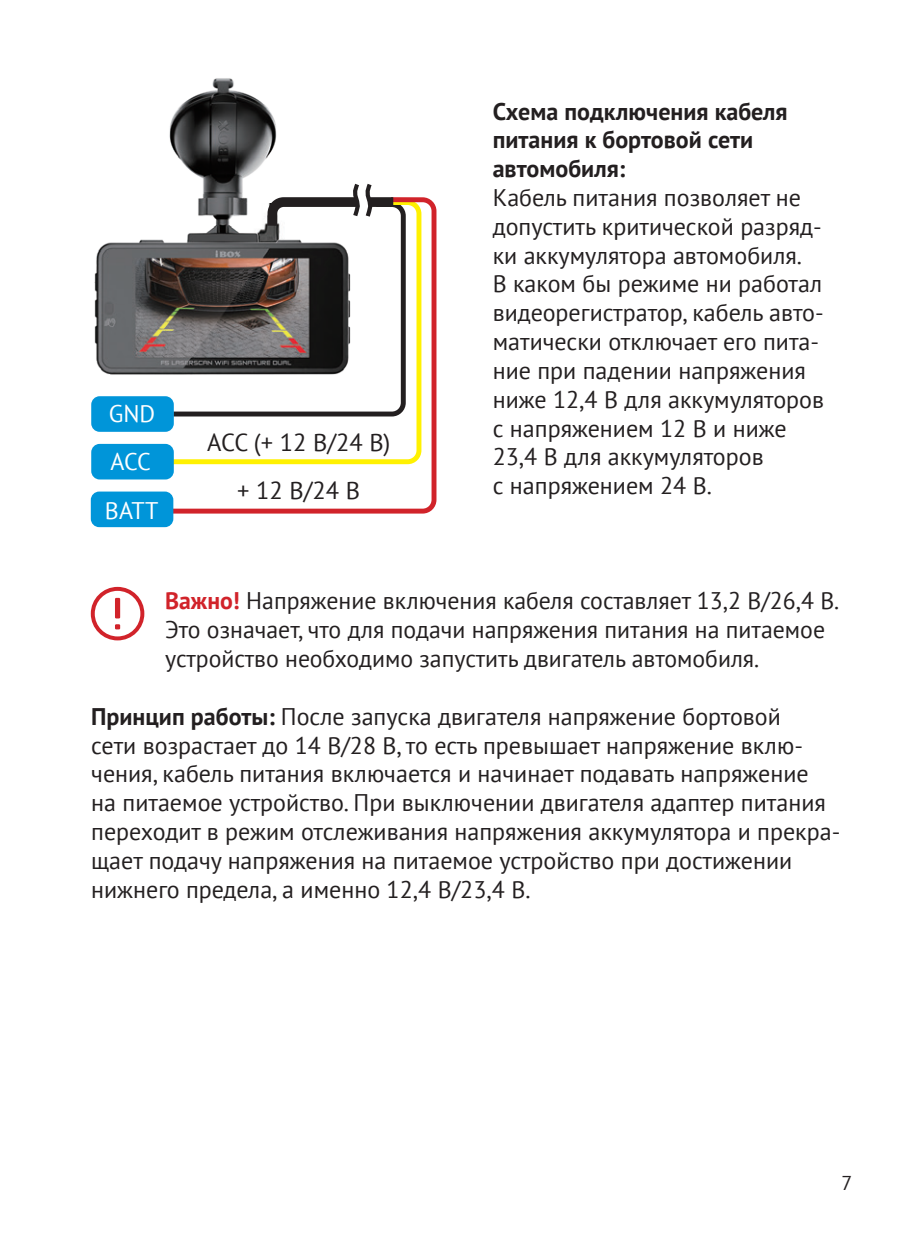
<style>
.page{position:relative;width:908px;height:1248px;background:#fff}
.page>*{position:absolute;margin:0;border:0;box-sizing:border-box;transform-origin:0 0}
.Подпись_фото{font:24.4px "PT Sans";color:#231f20}
.Булиты{font:24px/28.8px "PT Sans";color:#231f20}
.Основной{font:24px/28.8px "PT Sans";color:#231f20}
.Основной-2{font:700 24px/28.8px "PT Sans";color:#231f20}
.Подпись_фото-2{font:24px "PT Sans";color:#fff}
.t1{font:20px "PT Sans";color:#231f20}
.s1{font-weight:700;color:#d1232a}
.s2{font-weight:700}
</style>
<div class="page">
<img style="left:169px;top:78px;width:108px;height:117px">
<svg style="left:115px;top:624px;width:5px;height:5px"></svg>
<div style="left:115px;top:598px;width:5px;height:20px;background:#d1232a;border-radius:2px"></div>
<div style="left:91px;top:587px;width:53px;height:53px;border:4px solid #d1232a;border-radius:50%"></div>
<svg style="left:262px;top:179px;width:110px;height:16px"></svg>
<svg style="left:90px;top:195px;width:347px;height:321px"></svg>
<div style="left:91px;top:491px;width:82px;height:36px;background:#0095d9;border-radius:8px"></div>
<div style="left:91px;top:444px;width:83px;height:35px;background:#0095d9;border-radius:8px"></div>
<div style="left:91px;top:396px;width:83px;height:36px;background:#0095d9;border-radius:8px"></div>
<div style="left:369px;top:197px;width:24px;height:10px;background:#231f20"></div>
<p class="Подпись_фото-2" style="left:109px;top:398px;width:48px">GND</p>
<p class="Подпись_фото-2" style="left:110px;top:446px;width:42px">ACC</p>
<p class="Подпись_фото-2" style="left:105px;top:494px;width:55px">BATT</p>
<p class="Подпись_фото" style="left:207px;top:426px;width:185px">ACC (+ 12 В/24 В)</p>
<p class="Основной-2" style="left:492px;top:96px;width:296px">Схема подключения кабеля питания к бортовой сети автомобиля:</p>
<p class="Основной" style="left:492px;top:183px;width:333px">Кабель питания позволяет не допустить критической разряд&shy;ки аккумулятора автомобиля.<br>В каком бы режиме ни работал видеорегистратор, кабель авто&shy;матически отключает его пита&shy;ние при падении напряжения ниже 12,4 В для аккумуляторов с напряжением 12 В и ниже<br>23,4 В для аккумуляторов</p>
<p class="Подпись_фото" style="left:237px;top:475px;width:124px">+ 12 В/24 В</p>
<p class="Основной" style="left:492px;top:471px;width:221px">с напряжением 24 В.</p>
<p class="Булиты" style="left:165px;top:586px;width:675px"><span class="s1">Важно!</span> Напряжение включения кабеля составляет 13,2 В/26,4 В.<br>Это означает, что для подачи напряжения питания на питаемое устройство необходимо запустить двигатель автомобиля.</p>
<p class="Булиты" style="left:91px;top:701px;width:750px"><span class="s2">Принцип работы:</span> После запуска двигателя напряжение бортовой<br>сети возрастает до 14 В/28 В, то есть превышает напряжение вклю&shy;чения, кабель питания включается и начинает подавать напряжение<br>на питаемое устройство. При выключении двигателя адаптер питания переходит в режим отслеживания напряжения аккумулятора и прекра&shy;щает подачу напряжения на питаемое устройство при достижении нижнего предела, а именно 12,4 В/23,4 В.</p>
<p class="t1" style="left:841px;top:1169px;width:12px">7</p>
</div>
